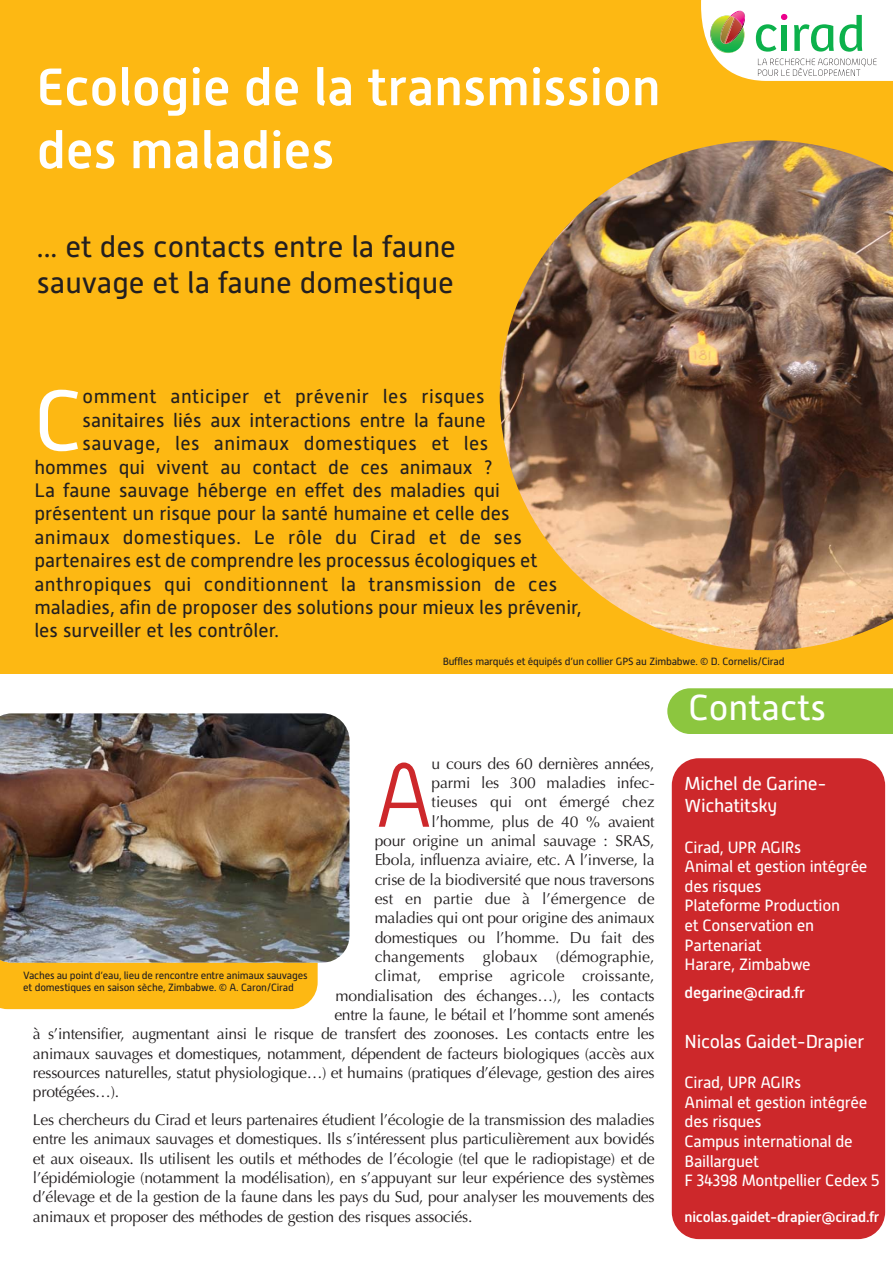
<style>
.page{position:relative;width:893px;height:1263px;background:#fff}
.page>*{position:absolute;margin:0;border:0;box-sizing:border-box;transform-origin:0 0}
.t1{font:300 90.3px "Alwyn New";color:#cd282b}
.t2{font:85.05px "Alwyn New";color:#fff}
.t3{font:500 52.5px/63px "Alwyn New";color:#fff}
.t4{font:36px "Alwyn New";color:#fff}
.t5{font:30px/36px "Alwyn New";color:#231f20}
.t6{font:19.5px "Alwyn New";color:#231f20}
.t7{font:19.5px "Alwyn New";letter-spacing:.025em;color:#231f20}
.t8{font:18.75px/22.5px "Alwyn New";letter-spacing:-.02em;color:#fff}
.t9{font:16.35px/19.6px "Alwyn New";letter-spacing:-.02em;color:#fff}
.t10{font:15.75px/19.4px "Optima";letter-spacing:-.015em;color:#231f20;text-align:justify}
.t11{font:15.75px "Optima";letter-spacing:.005em;color:#231f20}
.t12{font:500 15.75px "Alwyn New";letter-spacing:-.02em;color:#fff}
.t13{font:500 14.7px "Alwyn New";letter-spacing:-.02em;color:#fff}
.t14{font:10.5px/12.6px "Alwyn New";letter-spacing:-.02em;color:#231f20}
</style>
<div class="page">
<div style="left:0;top:0;width:893px;height:673px;background:#fdb813"></div>
<svg style="left:701px;top:0;width:192px;height:81px;background:#dfe8d1"></svg>
<div style="left:672px;top:758px;width:213px;height:481px;background:#cd282b;border-radius:27px"></div>
<div style="left:0;top:962px;width:318px;height:47px;background:#fdb813"></div>
<div style="left:667px;top:688px;width:226px;height:46px;background:#8cc63f"></div>
<img style="left:500px;top:140px;width:393px;height:510px">
<img style="left:0;top:713px;width:349px;height:249px">
<p class="t3" style="left:37px;top:61px;width:625px">Ecologie de la transmission des maladies</p>
<p class="t5" style="left:37px;top:231px;width:421px">... et des contacts entre la faune sauvage et la faune domestique</p>
<p class="t2" style="left:34px;top:390px;width:50px">C</p>
<p class="t7" style="left:83px;top:389px;width:404px">omment anticiper et prévenir les risques</p>
<p class="t6" style="left:83px;top:413px;width:405px">sanitaires liés aux interactions entre la faune</p>
<p class="t7" style="left:83px;top:436px;width:407px">sauvage, les animaux domestiques et les</p>
<p class="t6" style="left:34px;top:460px;width:460px">hommes qui vivent au contact de ces animaux ?</p>
<p class="t6" style="left:34px;top:483px;width:467px">La faune sauvage héberge en effet des maladies qui</p>
<p class="t6" style="left:34px;top:506px;width:477px">présentent un risque pour la santé humaine et celle des</p>
<p class="t7" style="left:34px;top:530px;width:489px">animaux domestiques. Le rôle du Cirad et de ses</p>
<p class="t6" style="left:34px;top:553px;width:505px">partenaires est de comprendre les processus écologiques et</p>
<p class="t7" style="left:34px;top:577px;width:524px">anthropiques qui conditionnent la transmission de ces</p>
<p class="t6" style="left:34px;top:600px;width:549px">maladies, afin de proposer des solutions pour mieux les prévenir,</p>
<p class="t6" style="left:34px;top:623px;width:246px">les surveiller et les contrôler.</p>
<p class="t14" style="left:443px;top:656px;width:343px">Buffles marqués et équipés d’un collier GPS au Zimbabwe. © D. Cornelis/Cirad</p>
<p class="t1" style="left:375px;top:762px;width:60px">A</p>
<p class="t10" style="left:432px;top:755px;width:224px">u cours des 60 dernières années,</p>
<p class="t10" style="left:432px;top:775px;width:225px">parmi les 300 maladies infec-</p>
<p class="t11" style="left:432px;top:795px;width:225px">tieuses qui ont émergé chez</p>
<p class="t10" style="left:432px;top:813px;width:225px">l’homme, plus de 40 % avaient</p>
<p class="t10" style="left:375px;top:832px;width:281px">pour origine un animal sauvage : SRAS,</p>
<p class="t10" style="left:375px;top:852px;width:281px">Ebola, influenza aviaire, etc. A l’inverse, la</p>
<p class="t10" style="left:375px;top:871px;width:281px">crise de la biodiversité que nous traversons</p>
<p class="t11" style="left:375px;top:892px;width:281px">est en partie due à l’émergence de</p>
<p class="t10" style="left:375px;top:910px;width:281px">maladies qui ont pour origine des animaux</p>
<p class="t10" style="left:375px;top:929px;width:281px">domestiques ou l’homme. Du fait des</p>
<p class="t11" style="left:375px;top:950px;width:281px">changements globaux (démographie,</p>
<p class="t11" style="left:375px;top:969px;width:281px">climat, emprise agricole croissante,</p>
<p class="t10" style="left:336px;top:987px;width:320px">mondialisation des échanges…), les contacts</p>
<p class="t10" style="left:334px;top:1006px;width:322px">entre la faune, le bétail et l’homme sont amenés</p>
<p class="t10" style="left:33px;top:1026px;width:623px">à s’intensifier, augmentant ainsi le risque de transfert des zoonoses. Les contacts entre les</p>
<p class="t10" style="left:33px;top:1045px;width:623px">animaux sauvages et domestiques, notamment, dépendent de facteurs biologiques (accès aux</p>
<p class="t10" style="left:33px;top:1064px;width:623px">ressources naturelles, statut physiologique…) et humains (pratiques d’élevage, gestion des aires</p>
<p class="t10" style="left:33px;top:1084px;width:88px">protégées…).</p>
<p class="t10" style="left:33px;top:1111px;width:623px">Les chercheurs du Cirad et leurs partenaires étudient l’écologie de la transmission des maladies entre les animaux sauvages et domestiques. Ils s’intéressent plus particulièrement aux bovidés et aux oiseaux. Ils utilisent les outils et méthodes de l’écologie (tel que le radiopistage) et de l’épidémiologie (notamment la modélisation), en s’appuyant sur leur expérience des systèmes d’élevage et de la gestion de la faune dans les pays du Sud, pour analyser les mouvements des animaux et proposer des méthodes de gestion des risques associés.</p>
<p class="t14" style="left:23px;top:970px;width:286px">Vaches au point d’eau, lieu de rencontre entre animaux sauvages et domestiques en saison sèche, Zimbabwe. © A. Caron/Cirad</p>
<p class="t4" style="left:688px;top:694px;width:139px">Contacts</p>
<p class="t8" style="left:685px;top:774px;width:143px">Michel de Garine-<br>Wichatitsky</p>
<p class="t9" style="left:685px;top:839px;width:184px">Cirad, UPR AGIRs<br>Animal et gestion intégrée des risques<br>Plateforme Production<br>et Conservation en<br>Partenariat<br>Harare, Zimbabwe</p>
<p class="t12" style="left:685px;top:987px;width:122px">degarine@cirad.fr</p>
<p class="t8" style="left:685px;top:1032px;width:181px">Nicolas Gaidet-Drapier</p>
<p class="t9" style="left:685px;top:1074px;width:197px">Cirad, UPR AGIRs<br>Animal et gestion intégrée des risques<br>Campus international de<br>Baillarguet<br>F 34398 Montpellier Cedex 5</p>
<p class="t13" style="left:685px;top:1211px;width:196px">nicolas.gaidet-drapier@cirad.fr</p>
</div>
